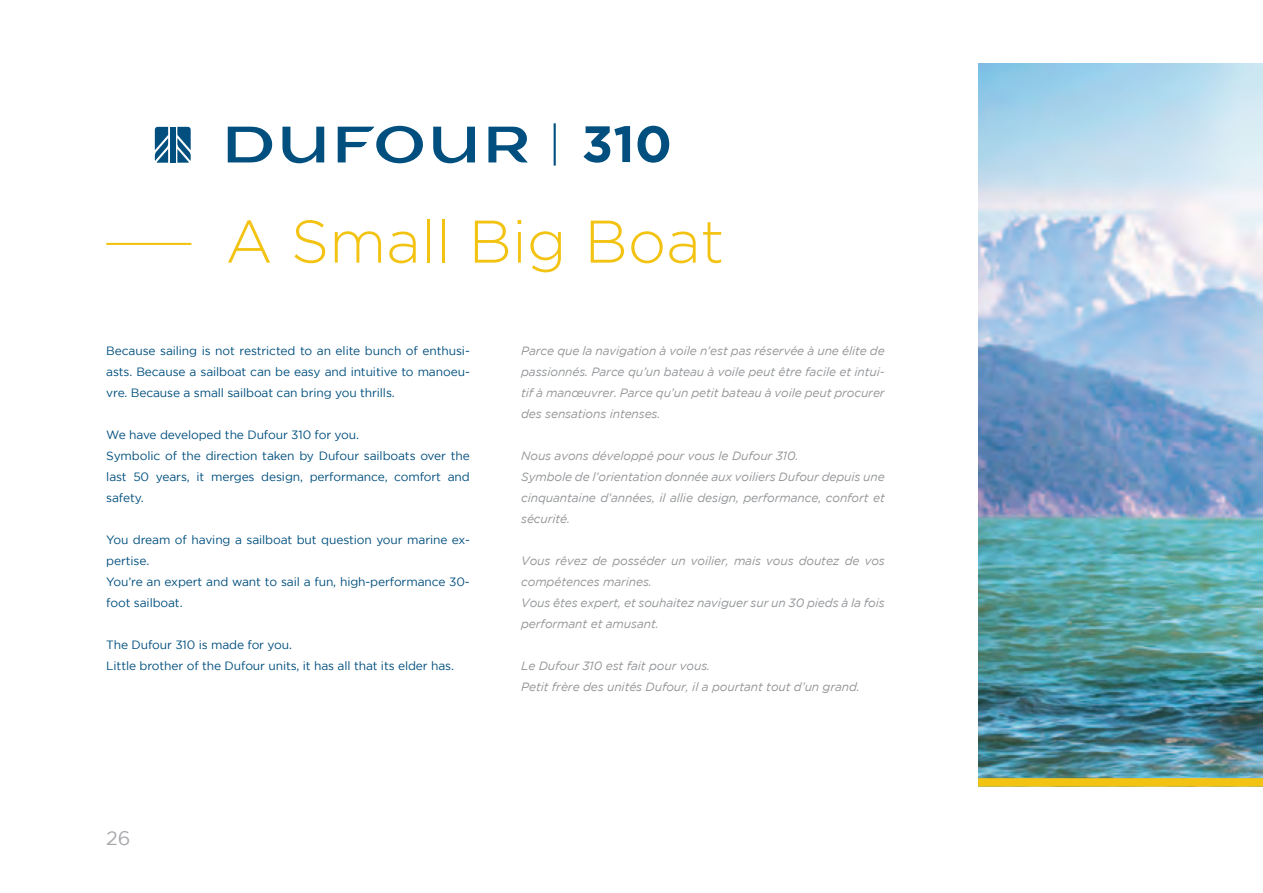
<style>
.page{position:relative;width:1263px;height:893px;background:#fff}
.page>*{position:absolute;margin:0;border:0;box-sizing:border-box;transform-origin:0 0}
.t1{font:300 60px "Gotham";color:#f3c314}
.t2{font:700 51px "Gotham";color:#004f7e}
.t3{font:19.5px "Gotham";color:#a8a9ad}
.t4{font:italic 12px/21px "Gotham";letter-spacing:-.01em;color:#939598}
.t5{font:12px/21px "Gotham";letter-spacing:-.01em;color:#004f7e}
</style>
<div class="page">
<hr style="left:106px;top:243px;width:85px;height:2px;background:#f3c314">
<div style="left:170px;top:127px;width:5px;height:36px;background:#004f7e"></div>
<svg style="left:155px;top:127px;width:13px;height:36px"></svg>
<svg style="left:177px;top:127px;width:14px;height:36px"></svg>
<img style="left:978px;top:64px;width:285px;height:714px">
<div style="left:978px;top:778px;width:285px;height:9px;background:#f3c314"></div>
<svg style="left:488px;top:127px;width:40px;height:35px"></svg>
<svg style="left:228px;top:127px;width:44px;height:35px"></svg>
<svg style="left:433px;top:127px;width:42px;height:36px"></svg>
<svg style="left:282px;top:127px;width:42px;height:36px"></svg>
<svg style="left:338px;top:126px;width:85px;height:37px"></svg>
<hr style="left:554px;top:123px;width:2px;height:43px;background:#004f7e">
<h2 class="t2" style="left:581px;top:115px;width:92px">310</h2>
<h1 class="t1" style="left:225px;top:209px;width:500px">A Small Big Boat</h1>
<p class="t5" style="left:106px;top:340px;width:365px;text-align:justify">Because sailing is not restricted to an elite bunch of enthusi&shy;asts. Because a sailboat can be easy and intuitive to manoeu&shy;vre. Because a small sailboat can bring you thrills.</p>
<p class="t5" style="left:106px;top:424px;width:365px">We have developed the Dufour 310 for you.<br>Symbolic of the direction taken by Dufour sailboats over the last 50 years, it merges design, performance, comfort and safety.</p>
<p class="t5" style="left:106px;top:529px;width:365px">You dream of having a sailboat but question your marine ex&shy;pertise.<br>You’re an expert and want to sail a fun, high-performance 30- foot sailboat.</p>
<p class="t5" style="left:106px;top:634px;width:349px">The Dufour 310 is made for you.<br>Little brother of the Dufour units, it has all that its elder has.</p>
<p class="t4" style="left:521px;top:341px;width:365px;text-align:justify">Parce que la navigation à voile n’est pas réservée à une élite de passionnés. Parce qu’un bateau à voile peut être facile et intui&shy;tif à manœuvrer. Parce qu’un petit bateau à voile peut procurer des sensations intenses.</p>
<p class="t4" style="left:521px;top:446px;width:365px">Nous avons développé pour vous le Dufour 310.<br>Symbole de l’orientation donnée aux voiliers Dufour depuis une cinquantaine d’années, il allie design, performance, confort et sécurité.</p>
<p class="t4" style="left:521px;top:551px;width:365px">Vous rêvez de posséder un voilier, mais vous doutez de vos compétences marines.<br>Vous êtes expert, et souhaitez naviguer sur un 30 pieds à la fois performant et amusant.</p>
<p class="t4" style="left:521px;top:656px;width:340px">Le Dufour 310 est fait pour vous.<br>Petit frère des unités Dufour, il a pourtant tout d’un grand.</p>
<h3 class="t3" style="left:106px;top:827px;width:26px">26</h3>
</div>
